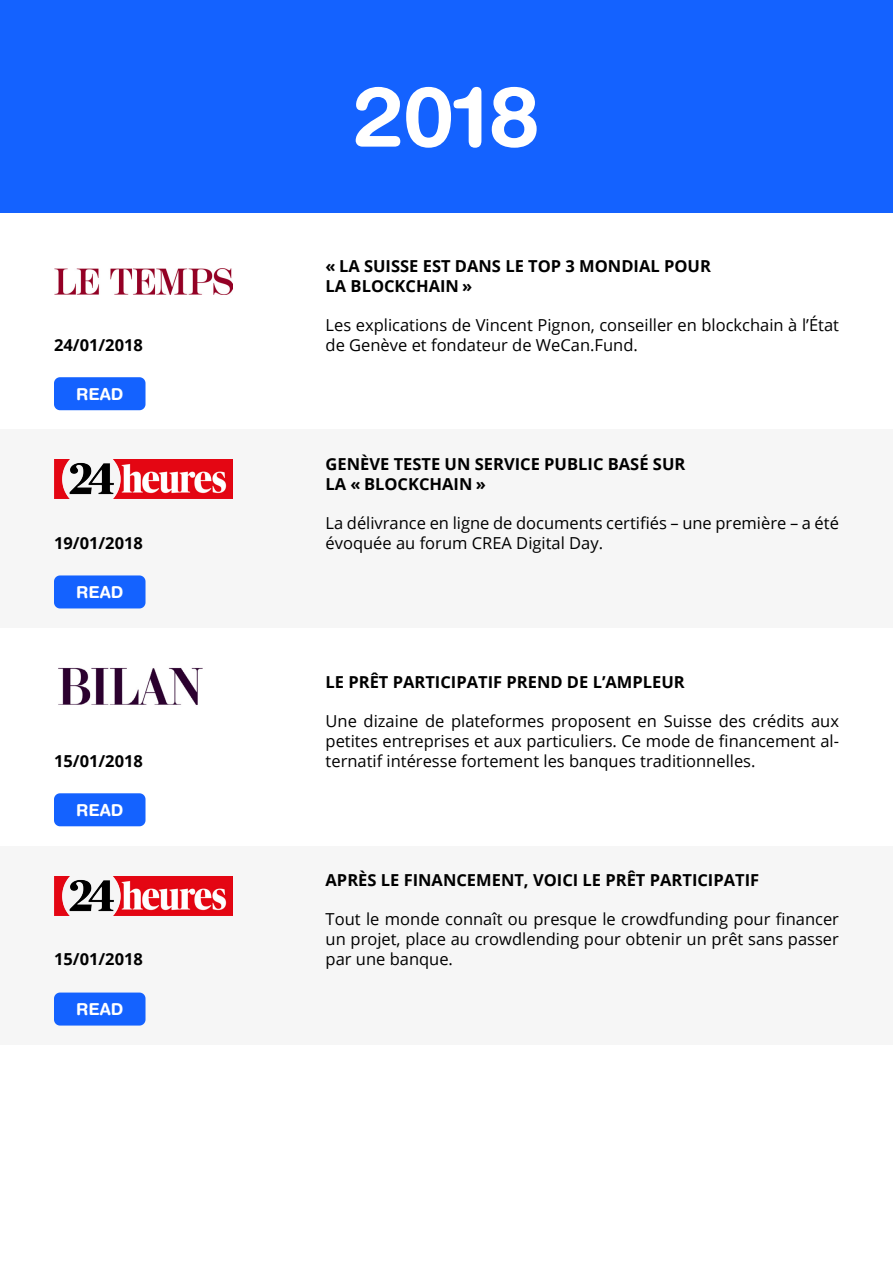
<style>
.page{position:relative;width:893px;height:1263px;background:#fff}
.page>*{position:absolute;margin:0;border:0;box-sizing:border-box;transform-origin:0 0}
.t1{font:700 84px "Helvetica Rounded LT Pro";color:#fff}
.t2{font:16.5px/19.8px "Open Sans";color:#000}
.t3{font:700 16.5px/19.8px "Open Sans";color:#000}
.t4{font:700 16.5px "Helvetica Rounded LT Pro";color:#fff}
</style>
<div class="page">
<div style="left:0;top:429px;width:893px;height:198px;background:#f6f6f6"></div>
<div style="left:0;top:846px;width:893px;height:198px;background:#f6f6f6"></div>
<div style="left:57px;top:380px;width:85px;height:27px;background:#1462ff;border-radius:3px"></div>
<div style="left:54px;top:377px;width:92px;height:33px;border:6px solid #1462ff;border-radius:3px"></div>
<div style="left:57px;top:578px;width:85px;height:27px;background:#1462ff;border-radius:3px"></div>
<div style="left:54px;top:575px;width:92px;height:33px;border:6px solid #1462ff;border-radius:3px"></div>
<div style="left:57px;top:995px;width:85px;height:27px;background:#1462ff;border-radius:3px"></div>
<div style="left:54px;top:992px;width:92px;height:33px;border:6px solid #1462ff;border-radius:3px"></div>
<div style="left:57px;top:796px;width:85px;height:27px;background:#1462ff;border-radius:3px"></div>
<div style="left:54px;top:793px;width:92px;height:33px;border:6px solid #1462ff;border-radius:3px"></div>
<div style="left:0;top:0;width:893px;height:212px;background:#1462ff"></div>
<img style="left:54px;top:269px;width:178px;height:26px">
<img style="left:54px;top:459px;width:178px;height:40px">
<img style="left:54px;top:876px;width:178px;height:40px">
<img style="left:58px;top:667px;width:145px;height:38px">
<p class="t3" style="left:54px;top:335px;width:91px">24/01/2018</p>
<p class="t4" style="left:76px;top:384px;width:49px">READ</p>
<p class="t3" style="left:54px;top:533px;width:91px">19/01/2018</p>
<p class="t4" style="left:76px;top:582px;width:49px">READ</p>
<p class="t3" style="left:54px;top:750px;width:91px">15/01/2018</p>
<p class="t4" style="left:76px;top:800px;width:49px">READ</p>
<p class="t3" style="left:54px;top:948px;width:91px">15/01/2018</p>
<p class="t4" style="left:76px;top:999px;width:49px">READ</p>
<h1 class="t1" style="left:353px;top:66px;width:188px">2018</h1>
<p class="t3" style="left:326px;top:255px;width:387px">« LA SUISSE EST DANS LE TOP 3 MONDIAL POUR<br>LA BLOCKCHAIN »</p>
<p class="t2" style="left:326px;top:315px;width:515px">Les explications de Vincent Pignon, conseiller en blockchain à l’État de Genève et fondateur de WeCan.Fund.</p>
<p class="t3" style="left:326px;top:453px;width:361px">GENÈVE TESTE UN SERVICE PUBLIC BASÉ SUR<br>LA « BLOCKCHAIN »</p>
<p class="t2" style="left:326px;top:513px;width:515px">La délivrance en ligne de documents certifiés – une première – a été évoquée au forum CREA Digital Day.</p>
<p class="t3" style="left:326px;top:671px;width:361px">LE PRÊT PARTICIPATIF PREND DE L’AMPLEUR</p>
<p class="t2" style="left:326px;top:711px;width:515px;text-align:justify">Une dizaine de plateformes proposent en Suisse des crédits aux petites entreprises et aux particuliers. Ce mode de financement al&shy;ternatif intéresse fortement les banques traditionnelles.</p>
<p class="t3" style="left:326px;top:869px;width:435px">APRÈS LE FINANCEMENT, VOICI LE PRÊT PARTICIPATIF</p>
<p class="t2" style="left:326px;top:909px;width:515px;text-align:justify">Tout le monde connaît ou presque le crowdfunding pour financer un projet, place au crowdlending pour obtenir un prêt sans passer par une banque.</p>
</div>
